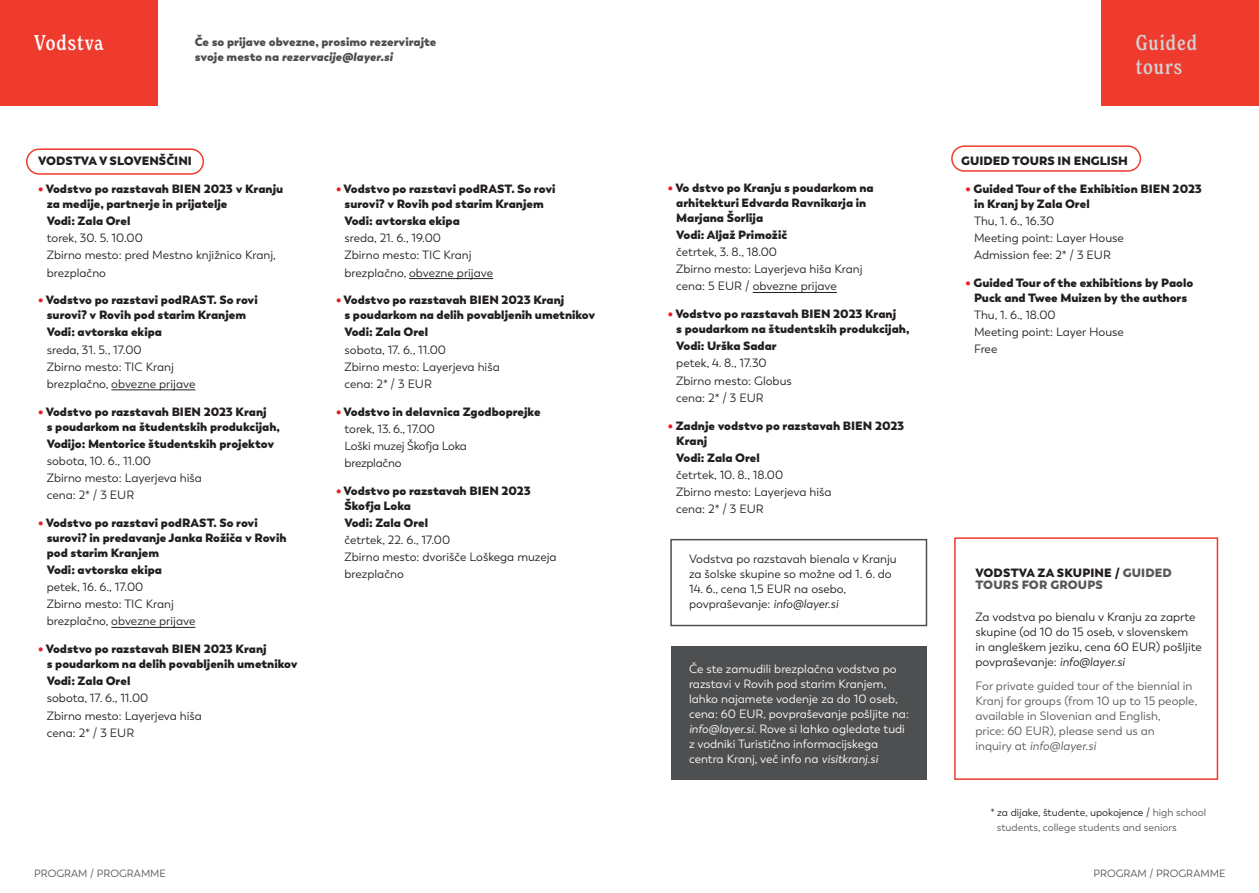
<style>
.page{position:relative;width:1259px;height:893px;background:#fff}
.page>*{position:absolute;margin:0;border:0;box-sizing:border-box;transform-origin:0 0}
.t1{font:500 condensed 21px/24px "New Spirit";letter-spacing:.05em;color:#d1d2d4}
.t2{font:500 condensed 21px "New Spirit";letter-spacing:.05em;color:#fff}
.t3{font:800 12px/15px "Boston";color:#231f20}
.t4{font:12px/17.1px "Boston";color:#231f20}
.t5{font:12px/15px "Boston";color:#fff}
.t6{font:12px/15px "Boston";color:#57585a}
.t7{font:12px/17.1px "Boston";letter-spacing:-.02em;color:#231f20}
.t8{font:800 12px/15px "Boston";color:#4e4f50}
.t9{font:800 12px/12px "Boston";letter-spacing:.01em;color:#57585a}
.t10{font:10.5px/15px "Boston";color:#57585a}
.t11{font:10.5px "Boston";color:#4e4f50}
.s1{font-style:italic}
.s2{color:#ee1d23}
.s3{font-weight:800;color:#ee1d23}
.s4{font-weight:800}
.s5{color:#231f20}
</style>
<div class="page">
<div style="left:0;top:0;width:157px;height:105px;background:#ef3b2d"></div>
<div style="left:1101px;top:0;width:158px;height:105px;background:#ef3b2d"></div>
<hr style="left:111px;top:389px;width:84px;height:1px;background:#231f20">
<hr style="left:111px;top:627px;width:84px;height:1px;background:#231f20">
<hr style="left:409px;top:278px;width:84px;height:1px;background:#231f20">
<div style="left:670px;top:539px;width:257px;height:87px;border:2px solid #4e4f50"></div>
<div style="left:26px;top:148px;width:178px;height:27px;border:2px solid #ef3b2d;border-radius:12px"></div>
<div style="left:951px;top:145px;width:190px;height:27px;border:2px solid #ef3b2d;border-radius:12px"></div>
<div style="left:671px;top:647px;width:255px;height:133px;background:#4e4f50"></div>
<hr style="left:753px;top:292px;width:84px;height:1px;background:#231f20">
<div style="left:954px;top:537px;width:264px;height:243px;border:2px solid #ef3b2d"></div>
<h1 class="t2" style="left:34px;top:30px;width:71px">Vodstva</h1>
<h1 class="t1" style="left:1135px;top:31px;width:63px">Guided tours</h1>
<p class="t8" style="left:195px;top:35px;width:243px">Če so prijave obvezne, prosimo rezervirajte svoje mesto na <span class="s1">rezervacije@layer.si</span></p>
<p class="t3" style="left:38px;top:154px;width:155px">VODSTVA V SLOVENŠČINI</p>
<p class="t3" style="left:47px;top:181px;width:238px;text-indent:-9px"><span class="s2">•</span> Vodstvo po razstavah BIEN 2023 v Kranju za medije, partnerje in prijatelje</p>
<p class="t3" style="left:47px;top:214px;width:85px">Vodi: Zala Orel</p>
<p class="t4" style="left:47px;top:230px;width:230px">torek, 30. 5. 10.00<br>Zbirno mesto: pred Mestno knjižnico Kranj, brezplačno</p>
<p class="t3" style="left:38px;top:293px;width:221px;text-align:center"><span class="s2">•</span> Vodstvo po razstavi podRAST. So rovi surovi? v Rovih pod starim Kranjem</p>
<p class="t3" style="left:47px;top:325px;width:117px">Vodi: avtorska ekipa</p>
<p class="t4" style="left:47px;top:341px;width:150px">sreda, 31. 5., 17.00<br>Zbirno mesto: TIC Kranj brezplačno, obvezne prijave</p>
<p class="t3" style="left:47px;top:404px;width:235px;text-indent:-9px"><span class="s2">•</span> Vodstvo po razstavah BIEN 2023 Kranj<br>s poudarkom na študentskih produkcijah,</p>
<p class="t3" style="left:47px;top:436px;width:229px">Vodijo: Mentorice študentskih projektov</p>
<p class="t4" style="left:47px;top:452px;width:157px">sobota, 10. 6., 11.00<br>Zbirno mesto: Layerjeva hiša cena: 2* / 3 EUR</p>
<p class="t3" style="left:47px;top:515px;width:241px;text-indent:-9px"><span class="s2">•</span> Vodstvo po razstavi podRAST. So rovi surovi? in predavanje Janka Rožiča v Rovih pod starim Kranjem</p>
<p class="t3" style="left:47px;top:562px;width:117px">Vodi: avtorska ekipa</p>
<p class="t4" style="left:47px;top:579px;width:150px">petek, 16. 6., 17.00<br>Zbirno mesto: TIC Kranj brezplačno, obvezne prijave</p>
<p class="t3" style="left:47px;top:641px;width:252px;text-indent:-9px"><span class="s2">•</span> Vodstvo po razstavah BIEN 2023 Kranj<br>s poudarkom na delih povabljenih umetnikov</p>
<p class="t3" style="left:47px;top:674px;width:85px">Vodi: Zala Orel</p>
<p class="t4" style="left:47px;top:690px;width:157px">sobota, 17. 6., 11.00<br>Zbirno mesto: Layerjeva hiša cena: 2* / 3 EUR</p>
<p class="t3" style="left:336px;top:181px;width:221px;text-align:center"><span class="s2">•</span> Vodstvo po razstavi podRAST. So rovi surovi? v Rovih pod starim Kranjem</p>
<p class="t3" style="left:344px;top:214px;width:117px">Vodi: avtorska ekipa</p>
<p class="t4" style="left:344px;top:230px;width:150px">sreda, 21. 6., 19.00<br>Zbirno mesto: TIC Kranj brezplačno, obvezne prijave</p>
<p class="t3" style="left:344px;top:293px;width:252px;text-indent:-9px"><span class="s2">•</span> Vodstvo po razstavah BIEN 2023 Kranj<br>s poudarkom na delih povabljenih umetnikov</p>
<p class="t3" style="left:344px;top:325px;width:85px">Vodi: Zala Orel</p>
<p class="t4" style="left:344px;top:341px;width:157px">sobota, 17. 6., 11.00<br>Zbirno mesto: Layerjeva hiša cena: 2* / 3 EUR</p>
<p class="t7" style="left:344px;top:403px;width:198px;text-indent:-9px"><span class="s3">•</span> <span class="s4">Vodstvo in delavnica Zgodboprejke </span>torek, 13. 6., 17.00<br>Loški muzej Škofja Loka<br>brezplačno</p>
<p class="t3" style="left:344px;top:483px;width:188px;text-indent:-9px"><span class="s2">•</span> Vodstvo po razstavah BIEN 2023<br>Škofja Loka</p>
<p class="t3" style="left:344px;top:515px;width:85px">Vodi: Zala Orel</p>
<p class="t4" style="left:344px;top:531px;width:214px">četrtek, 22. 6., 17.00<br>Zbirno mesto: dvorišče Loškega muzeja brezplačno</p>
<p class="t3" style="left:676px;top:180px;width:199px;text-indent:-9px"><span class="s2">•</span> Vo dstvo po Kranju s poudarkom na arhitekturi Edvarda Ravnikarja in<br>Marjana Šorlija</p>
<p class="t3" style="left:676px;top:227px;width:112px">Vodi: Aljaž Primožič</p>
<p class="t4" style="left:676px;top:244px;width:188px">četrtek, 3. 8., 18.00<br>Zbirno mesto: Layerjeva hiša Kranj cena: 5 EUR / obvezne prijave</p>
<p class="t3" style="left:676px;top:307px;width:235px;text-indent:-9px"><span class="s2">•</span> Vodstvo po razstavah BIEN 2023 Kranj<br>s poudarkom na študentskih produkcijah,</p>
<p class="t3" style="left:676px;top:339px;width:102px">Vodi: Urška Sadar</p>
<p class="t4" style="left:676px;top:355px;width:117px">petek, 4. 8., 17.30<br>Zbirno mesto: Globus cena: 2* / 3 EUR</p>
<p class="t3" style="left:676px;top:418px;width:229px;text-indent:-9px"><span class="s2">•</span> Zadnje vodstvo po razstavah BIEN 2023<br>Kranj</p>
<p class="t3" style="left:676px;top:450px;width:85px">Vodi: Zala Orel</p>
<p class="t4" style="left:676px;top:466px;width:157px">četrtek, 10. 8., 18.00<br>Zbirno mesto: Layerjeva hiša cena: 2* / 3 EUR</p>
<p class="t4" style="left:689px;top:552px;width:209px;line-height:15px">Vodstva po razstavah bienala v Kranju za šolske skupine so možne od 1. 6. do</p>
<p class="t4" style="left:689px;top:582px;width:159px;line-height:15px">14. 6., cena 1,5 EUR na osebo, povpraševanje: <span class="s1">info@layer.si</span></p>
<p class="t5" style="left:689px;top:661px;width:221px">Če ste zamudili brezplačna vodstva po razstavi v Rovih pod starim Kranjem, lahko najamete vodenje za do 10 oseb, cena: 60 EUR, povpraševanje pošljite na: <span class="s1">info@layer.si</span>. Rove si lahko ogledate tudi z vodniki Turistično informacijskega centra Kranj, več info na <span class="s1">visitkranj.si</span></p>
<p class="t3" style="left:961px;top:153px;width:168px">GUIDED TOURS IN ENGLISH</p>
<p class="t3" style="left:974px;top:181px;width:229px;text-indent:-9px"><span class="s2">•</span> Guided Tour of the Exhibition BIEN 2023 in Kranj by Zala Orel</p>
<p class="t4" style="left:974px;top:212px;width:151px">Thu, 1. 6., 16.30<br>Meeting point: Layer House<br>Admission fee: 2* / 3 EUR</p>
<p class="t3" style="left:965px;top:275px;width:229px;text-align:center"><span class="s2">•</span> Guided Tour of the exhibitions by Paolo<br>Puck and Twee Muizen by the authors</p>
<p class="t4" style="left:974px;top:306px;width:151px">Thu, 1. 6., 18.00<br>Meeting point: Layer House<br>Free</p>
<p class="t9" style="left:975px;top:566px;width:198px"><span class="s5">VODSTVA ZA SKUPINE /</span> GUIDED<br>TOURS FOR GROUPS</p>
<p class="t4" style="left:975px;top:609px;width:228px;line-height:15px">Za vodstva po bienalu v Kranju za zaprte skupine (od 10 do 15 oseb, v slovenskem<br>in angleškem jeziku, cena 60 EUR) pošljite povpraševanje: <span class="s1">info@layer.si</span></p>
<p class="t6" style="left:975px;top:679px;width:223px">For private guided tour of the biennial in Kranj for groups (from 10 up to 15 people, available in Slovenian and English,<br>price: 60 EUR), please send us an<br>inquiry at <span class="s1">info@layer.si</span></p>
<p class="t10" style="left:996px;top:804px;width:211px;text-indent:-6px"><span class="s5">* za dijake, študente, upokojence /</span> high school students, college students and seniors</p>
<p class="t11" style="left:34px;top:867px;width:133px">PROGRAM / PROGRAMME</p>
<p class="t11" style="left:1093px;top:867px;width:133px">PROGRAM / PROGRAMME</p>
</div>
